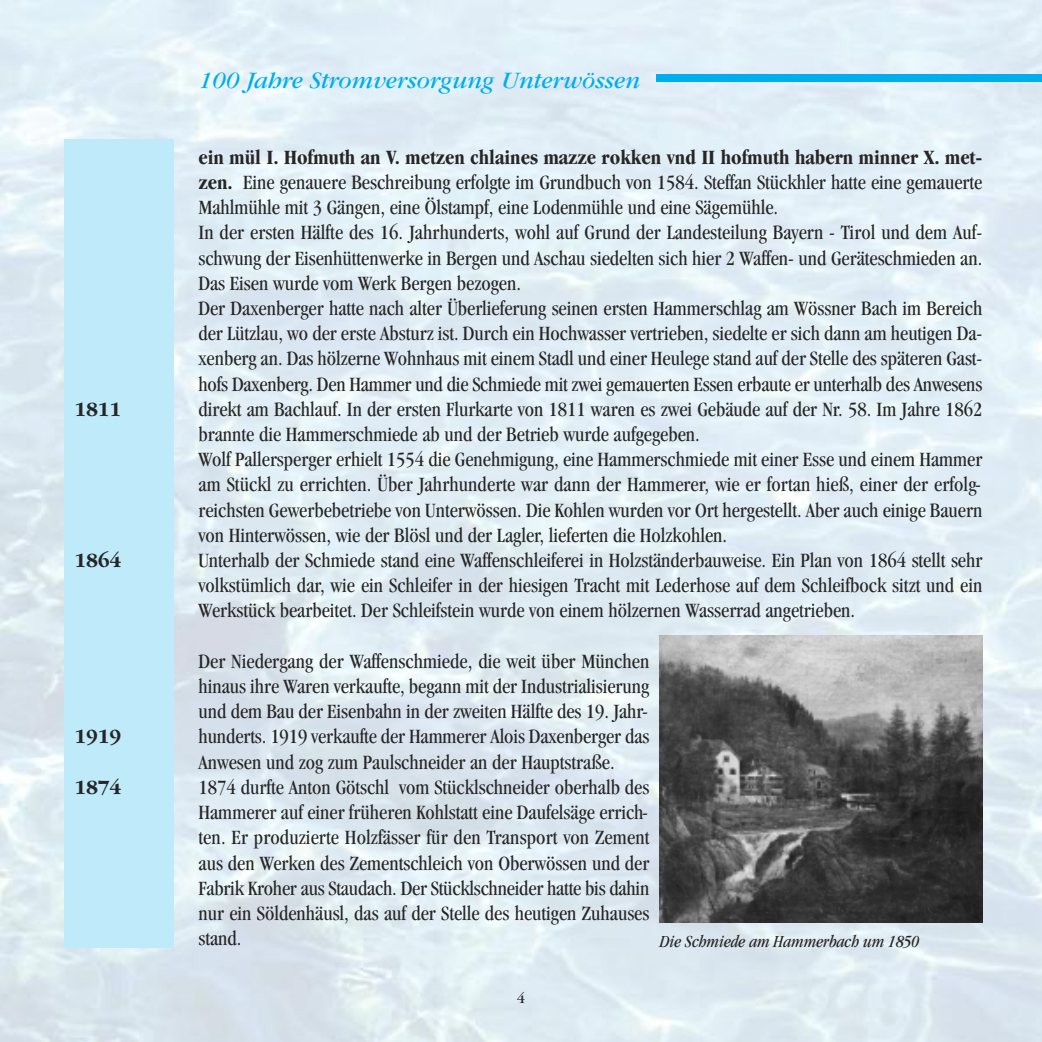
<style>
.page{position:relative;width:1042px;height:1042px;background:#fff}
.page>*{position:absolute;margin:0;border:0;box-sizing:border-box;transform-origin:0 0}
.t1{font:italic 24.5px "Garamond LT";color:#00aded}
.t2{font:condensed 21px/25.2px "Garamond LT";color:#272627}
.t3{font:700 21px "Garamond LT";color:#272627}
.t4{font:italic condensed 17.5px "Garamond LT";color:#272627}
.t5{font:15.75px "Garamond LT";color:#272627}
.s1{font-weight:700}
</style>
<div class="page">
<img style="left:0;top:0;width:1042px;height:1042px">
<div style="left:64px;top:139px;width:110px;height:808px;background:#bfeafa"></div>
<div style="left:656px;top:74px;width:386px;height:8px;background:#00aded"></div>
<img style="left:660px;top:635px;width:322px;height:288px">
<p class="t3" style="left:74px;top:396px;width:48px">1811</p>
<p class="t3" style="left:74px;top:547px;width:48px">1864</p>
<p class="t3" style="left:74px;top:724px;width:48px">1919</p>
<p class="t3" style="left:74px;top:774px;width:48px">1874</p>
<p class="t1" style="left:198px;top:72px;width:443px">100 Jahre Stromversorgung Unterwössen</p>
<p class="t2" style="left:198px;top:146px;width:785px"><span class="s1">ein mül I. Hofmuth an V. metzen chlaines mazze rokken vnd II hofmuth habern minner X. met&shy;zen.</span> Eine genauere Beschreibung erfolgte im Grundbuch von 1584. Steffan Stückhler hatte eine gemauerte Mahlmühle mit 3 Gängen, eine Ölstampf, eine Lodenmühle und eine Sägemühle.<br>In der ersten Hälfte des 16. Jahrhunderts, wohl auf Grund der Landesteilung Bayern - Tirol und dem Auf&shy;schwung der Eisenhüttenwerke in Bergen und Aschau siedelten sich hier 2 Waffen- und Geräteschmieden an.<br>Das Eisen wurde vom Werk Bergen bezogen.<br>Der Daxenberger hatte nach alter Überlieferung seinen ersten Hammerschlag am Wössner Bach im Bereich der Lützlau, wo der erste Absturz ist. Durch ein Hochwasser vertrieben, siedelte er sich dann am heutigen Da&shy;xenberg an. Das hölzerne Wohnhaus mit einem Stadl und einer Heulege stand auf der Stelle des späteren Gast&shy;hofs Daxenberg. Den Hammer und die Schmiede mit zwei gemauerten Essen erbaute er unterhalb des Anwesens direkt am Bachlauf. In der ersten Flurkarte von 1811 waren es zwei Gebäude auf der Nr. 58. Im Jahre 1862 brannte die Hammerschmiede ab und der Betrieb wurde aufgegeben.<br>Wolf Pallersperger erhielt 1554 die Genehmigung, eine Hammerschmiede mit einer Esse und einem Hammer am Stückl zu errichten. Über Jahrhunderte war dann der Hammerer, wie er fortan hieß, einer der erfolg&shy;reichsten Gewerbebetriebe von Unterwössen. Die Kohlen wurden vor Ort hergestellt. Aber auch einige Bauern von Hinterwössen, wie der Blösl und der Lagler, lieferten die Holzkohlen.<br>Unterhalb der Schmiede stand eine Waffenschleiferei in Holzständerbauweise. Ein Plan von 1864 stellt sehr volkstümlich dar, wie ein Schleifer in der hiesigen Tracht mit Lederhose auf dem Schleifbock sitzt und ein Werkstück bearbeitet. Der Schleifstein wurde von einem hölzernen Wasserrad angetrieben.</p>
<p class="t2" style="left:198px;top:650px;width:452px">Der Niedergang der Waffenschmiede, die weit über München hinaus ihre Waren verkaufte, begann mit der Industrialisierung und dem Bau der Eisenbahn in der zweiten Hälfte des 19. Jahr&shy;hunderts. 1919 verkaufte der Hammerer Alois Daxenberger das Anwesen und zog zum Paulschneider an der Hauptstraße.<br>1874 durfte Anton Götschl vom Stücklschneider oberhalb des Hammerer auf einer früheren Kohlstatt eine Daufelsäge errich&shy;ten. Er produzierte Holzfässer für den Transport von Zement aus den Werken des Zementschleich von Oberwössen und der Fabrik Kroher aus Staudach. Der Stücklschneider hatte bis dahin nur ein Söldenhäusl, das auf der Stelle des heutigen Zuhauses stand.</p>
<p class="t4" style="left:660px;top:934px;width:261px">Die Schmiede am Hammerbach um 1850</p>
<p class="t5" style="left:517px;top:992px;width:10px">4</p>
</div>
